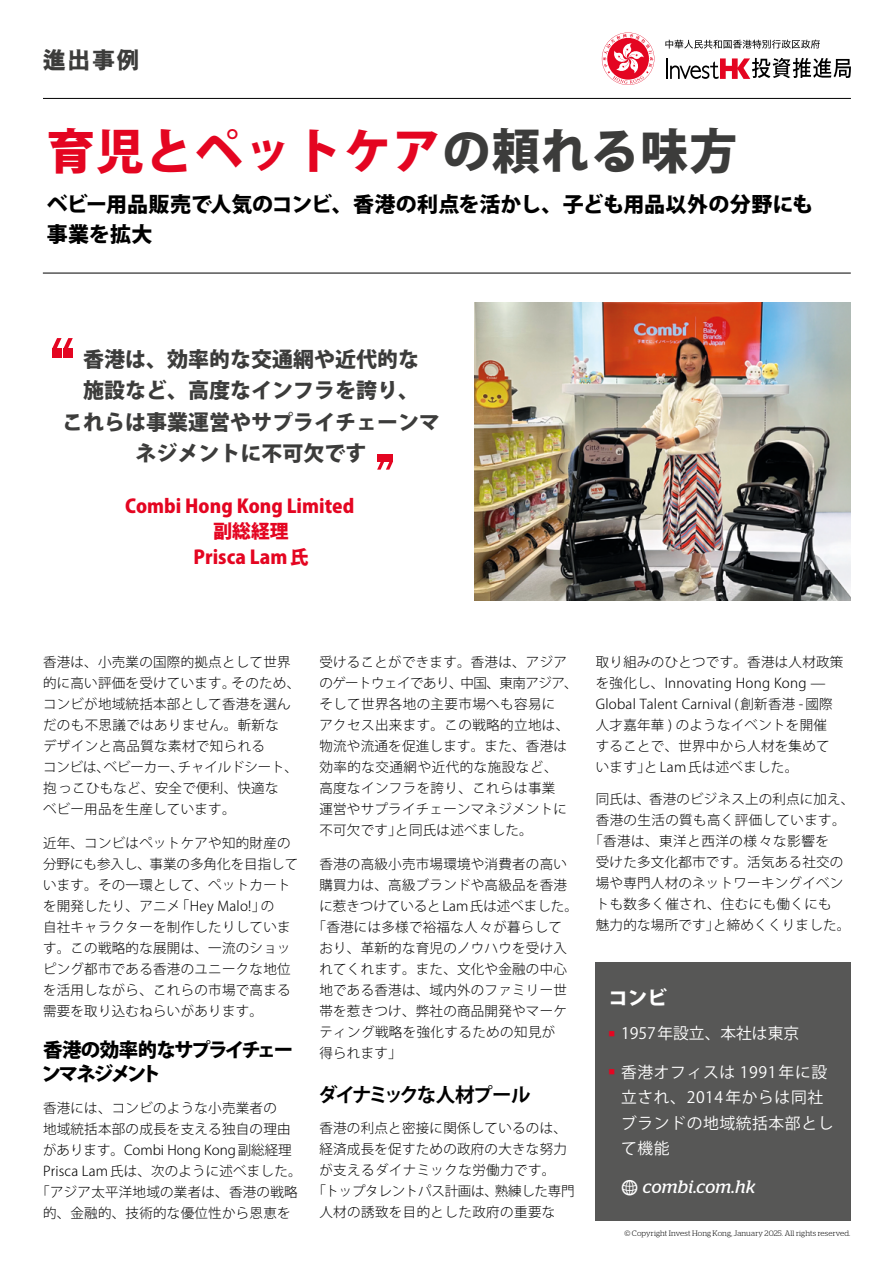
<style>
.page{position:relative;width:893px;height:1263px;background:#fff}
.page>*{position:absolute;margin:0;border:0;box-sizing:border-box;transform-origin:0 0}
.Headline-jp{font:800 48px "Koz Go Pro";letter-spacing:.03em;color:#e40521}
.t1{font:800 24px "M Hei HK";color:#3c3c3b}
.Quote-jp{font:800 21px/31.5px "Koz Go Pro";color:#3c3c3b;text-align:center}
.Intro-jp{font:800 21px/30px "Koz Go Pro";letter-spacing:-.005em;color:#000}
.Subhead-jp{font:800 19.5px/24px "Koz Go Pro";letter-spacing:-.115em;color:#000}
.Subhead-jp-2{font:700 19.5px "Koz Go Pro";letter-spacing:-.105em;color:#000}
.Fast_Facts-Company-jp{font:800 19.5px "Koz Go Pro";color:#fff}
.Quote_name-jp{font:800 18.75px "Koz Go Pro";color:#e40521}
.Fast_Facts-URL{font:italic 18px "Stag";letter-spacing:.025em;color:#fff}
.Fast_Facts-Contents-jp{font:15.75px/25.5px "Koz Go Pro";letter-spacing:.04em;color:#fff}
.Fast_Facts-Contents-jp-2{font:15.75px "Koz Go Pro";color:#fff}
.Body_9_12-jp{font:300 13.5px/21px "Koz Go Pro";letter-spacing:.02em;color:#000}
.Body_9_12-jp-2{font:300 13.5px "Koz Go Pro";color:#000}
.Body_9_12-jp-3{font:300 13.5px "Koz Go Pro";letter-spacing:-.02em;color:#000}
.Body_9_12-jp-4{font:300 13.5px "Koz Go Pro";letter-spacing:.04em;color:#000}
.t2{font:300 7.8px "Stag";letter-spacing:.02em;color:#000}
.s1{color:#3c3c3b}
.s2{font-family:"Modern Pictograms";font-style:normal;font-size:24px}
</style>
<div class="page">
<svg style="left:665px;top:40px;width:155px;height:9px"></svg>
<hr style="left:666px;top:58px;width:2px;height:21px;background:#000">
<svg style="left:670px;top:58px;width:181px;height:21px"></svg>
<svg style="left:600px;top:31px;width:56px;height:55px"></svg>
<svg style="left:602px;top:33px;width:52px;height:52px"></svg>
<hr style="left:43px;top:98px;width:808px;height:1px;background:#000">
<hr style="left:43px;top:273px;width:808px;height:1px;background:#000">
<div style="left:596px;top:962px;width:255px;height:258px;background:#575756"></div>
<div style="left:386px;top:454px;width:7px;height:7px;background:#e40521"></div>
<div style="left:377px;top:454px;width:7px;height:7px;background:#e40521"></div>
<svg style="left:377px;top:461px;width:16px;height:9px"></svg>
<div style="left:52px;top:348px;width:10px;height:10px;background:#e40521"></div>
<div style="left:64px;top:348px;width:9px;height:10px;background:#e40521"></div>
<svg style="left:52px;top:338px;width:21px;height:10px"></svg>
<img style="left:474px;top:303px;width:376px;height:297px">
<h2 class="t1" style="left:43px;top:44px;width:99px">進出事例</h2>
<p class="Headline-jp" style="left:47px;top:120px;width:692px">育児とペットケア<span class="s1">の頼れる味方</span></p>
<p class="Intro-jp" style="left:47px;top:191px;width:768px">ベビー用品販売で人気のコンビ、香港の利点を活かし、子ども用品以外の分野にも事業を拡大</p>
<p class="Quote-jp" style="left:62px;top:344px;width:379px">香港は、効率的な交通網や近代的な<br>施設など、高度なインフラを誇り、<br>これらは事業運営やサプライチェーンマネジメントに不可欠です</p>
<p class="Quote_name-jp" style="left:125px;top:493px;width:253px">Combi Hong Kong Limited 　</p>
<p class="Quote_name-jp" style="left:214px;top:519px;width:76px">副総経理</p>
<p class="Quote_name-jp" style="left:194px;top:544px;width:116px">Prisca Lam 氏</p>
<p class="Body_9_12-jp" style="left:43px;top:652px;width:259px">香港は、小売業の国際的拠点として世界的に高い評価を受けています。そのため、コンビが地域統括本部として香港を選んだのも不思議ではありません。斬新な<br>デザインと高品質な素材で知られる<br>コンビは、ベビーカー、チャイルドシート、抱っこひもなど、安全で便利、快適な<br>ベビー用品を生産しています。</p>
<p class="Body_9_12-jp" style="left:43px;top:833px;width:257px">近年、コンビはペットケアや知的財産の分野にも参入し、事業の多角化を目指しています。その一環として、ペットカートを開発したり、アニメ「Hey Malo!」の<br>自社キャラクターを制作したりしています。この戦略的な展開は、一流のショッピング都市である香港のユニークな地位を活用しながら、これらの市場で高まる需要を取り込むねらいがあります。</p>
<p class="Subhead-jp" style="left:41px;top:1039px;width:253px">香港の効率的なサプライチェーンマネジメント</p>
<p class="Body_9_12-jp" style="left:43px;top:1097px;width:235px">香港には、コンビのような小売業者の</p>
<p class="Body_9_12-jp" style="left:43px;top:1118px;width:249px">地域統括本部の成長を支える独自の理由</p>
<p class="Body_9_12-jp-2" style="left:43px;top:1141px;width:250px">があります。Combi Hong Kong 副総経理</p>
<p class="Body_9_12-jp" style="left:43px;top:1160px;width:260px">Prisca Lam 氏は、次のように述べました。</p>
<p class="Body_9_12-jp" style="left:36px;top:1181px;width:263px">「アジア太平洋地域の業者は、香港の戦略</p>
<p class="Body_9_12-jp" style="left:43px;top:1202px;width:249px">的、金融的、技術的な優位性から恩恵を</p>
<p class="Body_9_12-jp" style="left:319px;top:652px;width:260px">受けることができます。香港は、アジアのゲートウェイであり、中国、東南アジア、そして世界各地の主要市場へも容易に<br>アクセス出来ます。この戦略的立地は、物流や流通を促進します。また、香港は効率的な交通網や近代的な施設など、<br>高度なインフラを誇り、これらは事業<br>運営やサプライチェーンマネジメントに不可欠です」と同氏は述べました。</p>
<p class="Body_9_12-jp" style="left:319px;top:854px;width:249px">香港の高級小売市場環境や消費者の高い</p>
<p class="Body_9_12-jp" style="left:319px;top:875px;width:249px">購買力は、高級ブランドや高級品を香港</p>
<p class="Body_9_12-jp-2" style="left:319px;top:897px;width:260px">に惹きつけていると Lam 氏は述べました。</p>
<p class="Body_9_12-jp" style="left:313px;top:917px;width:251px">「香港には多様で裕福な人々が暮らして</p>
<p class="Body_9_12-jp" style="left:319px;top:938px;width:249px">おり、革新的な育児のノウハウを受け入</p>
<p class="Body_9_12-jp" style="left:319px;top:959px;width:249px">れてくれます。また、文化や金融の中心</p>
<p class="Body_9_12-jp" style="left:319px;top:980px;width:249px">地である香港は、域内外のファミリー世</p>
<p class="Body_9_12-jp" style="left:319px;top:1001px;width:249px">帯を惹きつけ、弊社の商品開発やマーケ</p>
<p class="Body_9_12-jp" style="left:319px;top:1022px;width:237px">ティング戦略を強化するための知見が</p>
<p class="Body_9_12-jp" style="left:319px;top:1043px;width:84px">得られます」</p>
<p class="Subhead-jp-2" style="left:318px;top:1082px;width:214px">ダイナミックな人材プール</p>
<p class="Body_9_12-jp" style="left:319px;top:1117px;width:249px">香港の利点と密接に関係しているのは、</p>
<p class="Body_9_12-jp" style="left:319px;top:1138px;width:249px">経済成長を促すための政府の大きな努力</p>
<p class="Body_9_12-jp" style="left:319px;top:1159px;width:237px">が支えるダイナミックな労働力です。</p>
<p class="Body_9_12-jp-3" style="left:312px;top:1182px;width:264px">「トップタレントパス計画は、熟練した専門</p>
<p class="Body_9_12-jp" style="left:319px;top:1201px;width:237px">人材の誘致を目的とした政府の重要な</p>
<p class="Body_9_12-jp" style="left:596px;top:652px;width:249px">取り組みのひとつです。香港は人材政策を強化し、Innovating Hong Kong —<br>Global Talent Carnival ( 創新香港 - 國際人才嘉年華 ) のようなイベントを開催することで、世界中から人材を集めています」と Lam 氏は述べました。</p>
<p class="Body_9_12-jp" style="left:596px;top:789px;width:260px">同氏は、香港のビジネス上の利点に加え、</p>
<p class="Body_9_12-jp" style="left:596px;top:810px;width:251px">香港の生活の質も高く評価しています。</p>
<p class="Body_9_12-jp-4" style="left:589px;top:832px;width:241px">「香港は、東洋と西洋の様々な影響を</p>
<p class="Body_9_12-jp" style="left:596px;top:852px;width:249px">受けた多文化都市です。活気ある社交の</p>
<p class="Body_9_12-jp" style="left:596px;top:873px;width:249px">場や専門人材のネットワーキングイベン</p>
<p class="Body_9_12-jp" style="left:596px;top:894px;width:237px">トも数多く催され、住むにも働くにも</p>
<p class="Body_9_12-jp" style="left:596px;top:915px;width:256px">魅力的な場所です」と締めくくりました。</p>
<p class="Fast_Facts-Company-jp" style="left:608px;top:985px;width:60px">コンビ</p>
<p class="Fast_Facts-Contents-jp-2" style="left:608px;top:1023px;width:192px"><sup>■</sup> 1957年設立、本社は東京</p>
<p class="Fast_Facts-Contents-jp" style="left:621px;top:1059px;width:214px;text-indent:-13px"><sup>■</sup> 香港オフィスは 1991年に設立され、2014年からは同社ブランドの地域統括本部として機能</p>
<p class="Fast_Facts-URL" style="left:620px;top:1177px;width:136px"><span class="s2">w</span> combi.com.hk</p>
<p class="t2" style="left:624px;top:1229px;width:228px">© Copyright Invest Hong Kong, January 2025. All rights reserved.</p>
</div>
